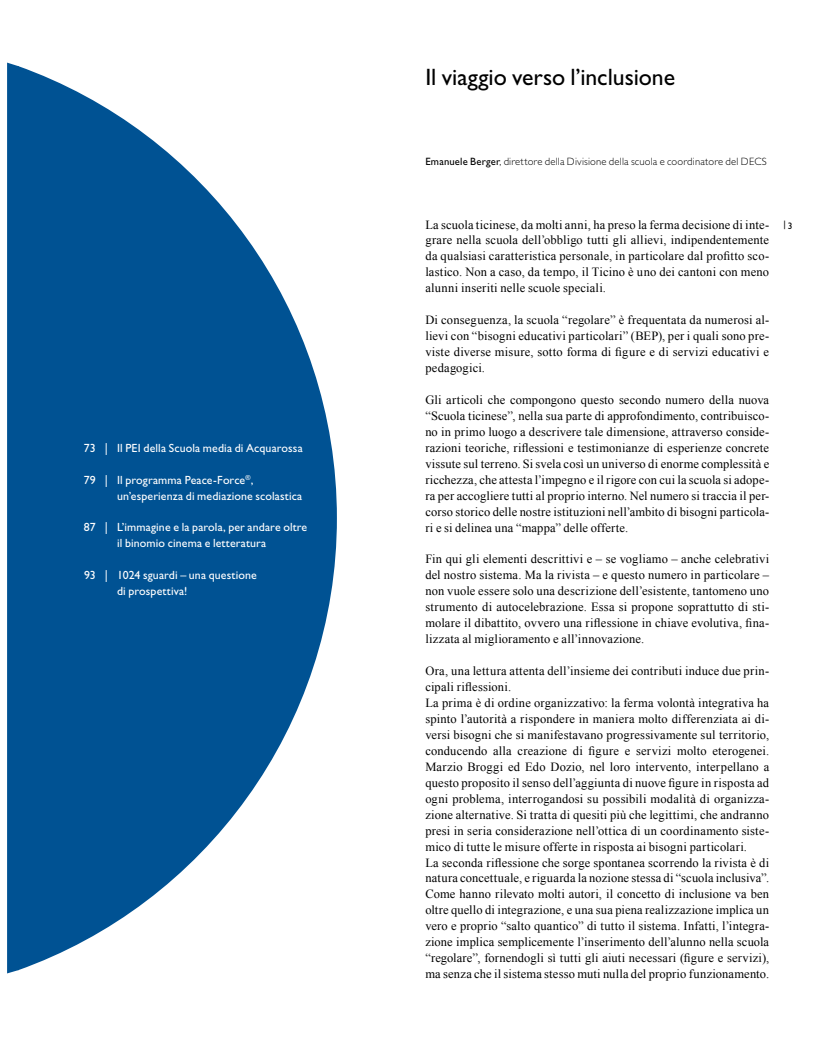
<style>
.page{position:relative;width:833px;height:1063px;background:#fff}
.page>*{position:absolute;margin:0;border:0;box-sizing:border-box;transform-origin:0 0}
.t1{font:23.75px "Gill Sans";color:#000}
.t2{font:12.5px/16px "Times New Roman";letter-spacing:.015em;color:#000;text-align:justify}
.t3{font:11.88px/16px "Gill Sans";letter-spacing:.01em;color:#fff}
.t4{font:300 10.62px "Gill Sans";letter-spacing:.015em;color:#000}
.s1{font-weight:400}
.s2{font-family:"Gill Alt One";font-size:9.38px}
</style>
<div class="page">
<svg style="left:19px;top:66px;width:318px;height:904px;fill:#005293"></svg>
<svg style="left:7px;top:63px;width:12px;height:910px;background:#045494"></svg>
<p class="t3" style="left:84px;top:440px;width:220px">73 | Il PEI della Scuola media di Acquarossa</p>
<p class="t3" style="left:117px;top:472px;width:187px;text-indent:-33px">79 | Il programma Peace-Force<sup>®</sup>, un’esperienza di mediazione scolastica</p>
<p class="t3" style="left:117px;top:520px;width:192px;text-indent:-33px">87 | L’immagine e la parola, per andare oltre il binomio cinema e letteratura</p>
<p class="t3" style="left:117px;top:567px;width:141px;text-indent:-33px">93 | 1024 sguardi – una questione di prospettiva!</p>
<h1 class="t1" style="left:425px;top:63px;width:251px">Il viaggio verso l’inclusione</h1>
<p class="t4" style="left:425px;top:155px;width:343px"><span class="s1">Emanuele Berger</span>, direttore della Divisione della scuola e coordinatore del DECS</p>
<p class="t2" style="left:425px;top:216px;width:369px;text-align:left">La scuola ticinese, da molti anni, ha preso la ferma decisione di inte- <span class="s2">| 3 </span>grare nella scuola dell’obbligo tutti gli allievi, indipendentemente<br>da qualsiasi caratteristica personale, in particolare dal profitto sco&shy;lastico. Non a caso, da tempo, il Ticino è uno dei cantoni con meno alunni inseriti nelle scuole speciali.</p>
<p class="t2" style="left:425px;top:312px;width:345px">Di conseguenza, la scuola “regolare” è frequentata da numerosi al&shy;lievi con “bisogni educativi particolari” (BEP), per i quali sono pre&shy;viste diverse misure, sotto forma di figure e di servizi educativi e pedagogici.</p>
<p class="t2" style="left:425px;top:392px;width:345px">Gli articoli che compongono questo secondo numero della nuova “Scuola ticinese”, nella sua parte di approfondimento, contribuisco&shy;no in primo luogo a descrivere tale dimensione, attraverso conside&shy;razioni teoriche, riflessioni e testimonianze di esperienze concrete vissute sul terreno. Si svela così un universo di enorme complessità e ricchezza, che attesta l’impegno e il rigore con cui la scuola si adope&shy;ra per accogliere tutti al proprio interno. Nel numero si traccia il per&shy;corso storico delle nostre istituzioni nell’ambito di bisogni particola&shy;ri e si delinea una “mappa” delle offerte.</p>
<p class="t2" style="left:425px;top:551px;width:345px">Fin qui gli elementi descrittivi e – se vogliamo – anche celebrativi del nostro sistema. Ma la rivista – e questo numero in particolare – non vuole essere solo una descrizione dell’esistente, tantomeno uno strumento di autocelebrazione. Essa si propone soprattutto di sti&shy;molare il dibattito, ovvero una riflessione in chiave evolutiva, fina&shy;lizzata al miglioramento e all’innovazione.</p>
<p class="t2" style="left:425px;top:663px;width:345px;text-align:left">Ora, una lettura attenta dell’insieme dei contributi induce due prin&shy;cipali riflessioni.<br>La prima è di ordine organizzativo: la ferma volontà integrativa ha spinto l’autorità a rispondere in maniera molto differenziata ai di&shy;versi bisogni che si manifestavano progressivamente sul territorio, conducendo alla creazione di figure e servizi molto eterogenei.<br>Marzio Broggi ed Edo Dozio, nel loro intervento, interpellano a questo proposito il senso dell’aggiunta di nuove figure in risposta ad ogni problema, interrogandosi su possibili modalità di organizza&shy;zione alternative. Si tratta di quesiti più che legittimi, che andranno presi in seria considerazione nell’ottica di un coordinamento siste&shy;mico di tutte le misure offerte in risposta ai bisogni particolari.<br>La seconda riflessione che sorge spontanea scorrendo la rivista è di natura concettuale, e riguarda la nozione stessa di “scuola inclusiva”.<br>Come hanno rilevato molti autori, il concetto di inclusione va ben oltre quello di integrazione, e una sua piena realizzazione implica un vero e proprio “salto quantico” di tutto il sistema. Infatti, l’integra&shy;zione implica semplicemente l’inserimento dell’alunno nella scuola “regolare”, fornendogli sì tutti gli aiuti necessari (figure e servizi), ma senza che il sistema stesso muti nulla del proprio funzionamento.</p>
</div>
